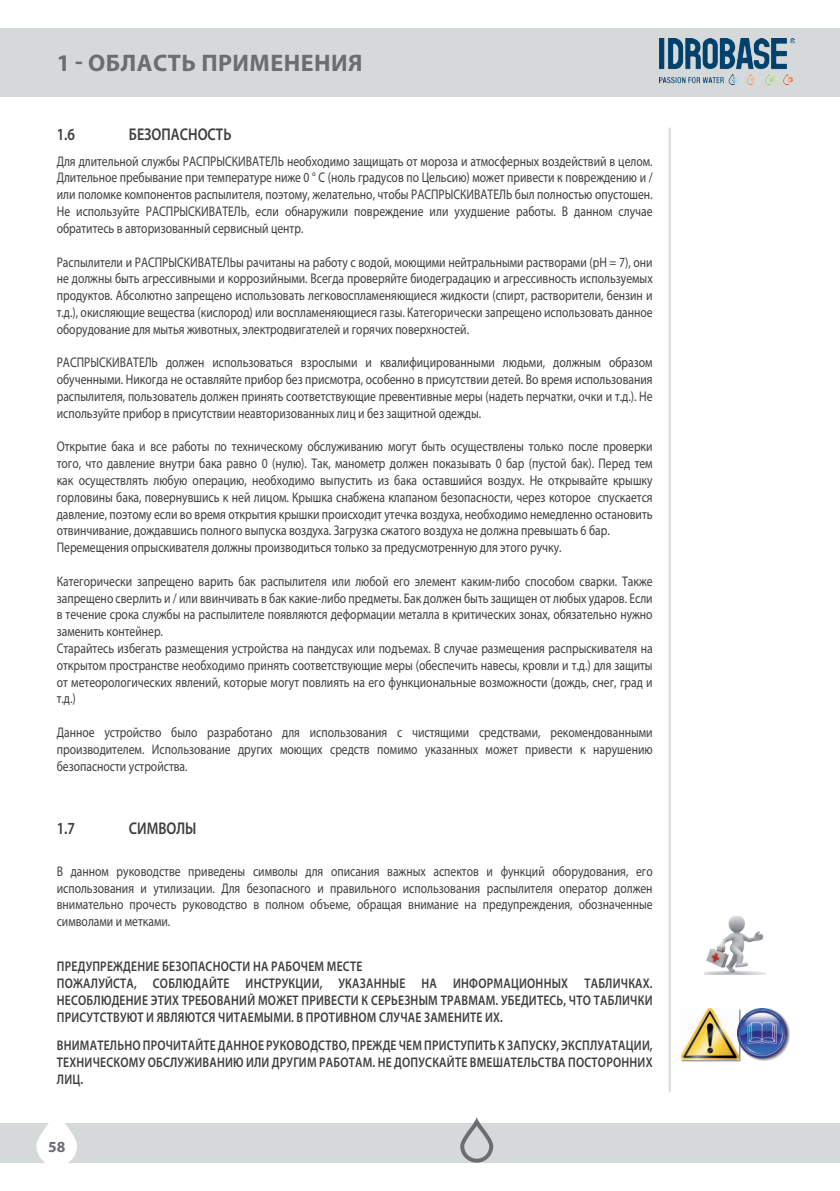
<style>
.page{position:relative;width:840px;height:1191px;background:#fff}
.page>*{position:absolute;margin:0;border:0;box-sizing:border-box;transform-origin:0 0}
.t1{font:700 24px "Myriad Pro";letter-spacing:.02em;color:#6c6d70}
.t2{font:600 17px "Myriad Pro";color:#3e3e3f;scale:.83 1}
.t3{font:700 15.4px "Myriad Pro";color:#6c6d70}
.t4{font:14px/16.8px "Myriad Pro";color:#3e3e3f;text-align:justify;scale:.83 1}
.t5{font:600 14px/16.8px "Myriad Pro";letter-spacing:.02em;color:#3e3e3f;scale:.83 1}
</style>
<div class="page">
<div style="left:0;top:1123px;width:839px;height:39px;background:#d6d9da"></div>
<div style="left:0;top:28px;width:839px;height:68px;background:#d6d9da"></div>
<svg style="left:36px;top:1123px;width:41px;height:40px"></svg>
<svg style="left:460px;top:1117px;width:33px;height:45px"></svg>
<hr style="left:668px;top:128px;width:2px;height:963px;background:#d6d9da">
<img style="left:704px;top:916px;width:61px;height:58px">
<div style="left:680px;top:1008px;width:60px;height:54px;background:#231f20;opacity:.5"></div>
<img style="left:680px;top:1008px;width:57px;height:51px">
<div style="left:737px;top:1008px;width:53px;height:53px;background:#231f20;opacity:.5"></div>
<img style="left:659px;top:38px;width:135px;height:46px">
<h1 class="t1" style="left:57px;top:48px;width:307px">1 - ОБЛАСТЬ ПРИМЕНЕНИЯ</h1>
<p class="t2" style="left:57px;top:124px;width:24px">1.6</p>
<p class="t2" style="left:129px;top:124px;width:125px">БЕЗОПАСНОСТЬ</p>
<p class="t4" style="left:57px;top:152px;width:719px">Для длительной службы РАСПРЫСКИВАТЕЛЬ необходимо защищать от мороза и атмосферных воздействий в целом.<br>Длительное пребывание при температуре ниже 0 ° C (ноль градусов по Цельсию) может привести к повреждению и / или поломке компонентов распылителя, поэтому, желательно, чтобы РАСПРЫСКИВАТЕЛЬ был полностью опустошен.<br>Не используйте РАСПРЫСКИВАТЕЛЬ, если обнаружили повреждение или ухудшение работы. В данном случае обратитесь в авторизованный сервисный центр.</p>
<p class="t4" style="left:57px;top:253px;width:719px">Распылители и РАСПРЫСКИВАТЕЛЬы рачитаны на работу с водой, моющими нейтральными растворами (рН = 7), они не должны быть агрессивными и коррозийными. Всегда проверяйте биодеградацию и агрессивность используемых продуктов. Абсолютно запрещено использовать легковоспламеняющиеся жидкости (спирт, растворители, бензин и т.д.), окисляющие вещества (кислород) или воспламеняющиеся газы. Категорически запрещено использовать данное оборудование для мытья животных, электродвигателей и горячих поверхностей.</p>
<p class="t4" style="left:57px;top:354px;width:719px">РАСПРЫСКИВАТЕЛЬ должен использоваться взрослыми и квалифицированными людьми, должным образом обученными. Никогда не оставляйте прибор без присмотра, особенно в присутствии детей. Во время использования распылителя, пользователь должен принять соответствующие превентивные меры (надеть перчатки, очки и т.д.). Не используйте прибор в присутствии неавторизованных лиц и без защитной одежды.</p>
<p class="t4" style="left:57px;top:438px;width:719px;text-align:left">Открытие бака и все работы по техническому обслуживанию могут быть осуществлены только после проверки того, что давление внутри бака равно 0 (нулю). Так, манометр должен показывать 0 бар (пустой бак). Перед тем как осуществлять любую операцию, необходимо выпустить из бака оставшийся воздух. Не открывайте крышку горловины бака, повернувшись к ней лицом. Крышка снабжена клапаном безопасности, через которое спускается давление, поэтому если во время открытия крышки происходит утечка воздуха, необходимо немедленно остановить отвинчивание, дождавшись полного выпуска воздуха. Загрузка сжатого воздуха не должна превышать 6 бар.<br>Перемещения опрыскивателя должны производиться только за предусмотренную для этого ручку.</p>
<p class="t4" style="left:57px;top:572px;width:719px;text-align:left">Категорически запрещено варить бак распылителя или любой его элемент каким-либо способом сварки. Также запрещено сверлить и / или ввинчивать в бак какие-либо предметы. Бак должен быть защищен от любых ударов. Если в течение срока службы на распылителе появляются деформации металла в критических зонах, обязательно нужно заменить контейнер.<br>Старайтесь избегать размещения устройства на пандусах или подъемах. В случае размещения распрыскивателя на открытом пространстве необходимо принять соответствующие меры (обеспечить навесы, кровли и т.д.) для защиты от метеорологических явлений, которые могут повлиять на его функциональные возможности (дождь, снег, град и т.д.)</p>
<p class="t4" style="left:57px;top:723px;width:719px">Данное устройство было разработано для использования с чистящими средствами, рекомендованными производителем. Использование других моющих средств помимо указанных может привести к нарушению безопасности устройства.</p>
<p class="t2" style="left:57px;top:817px;width:24px">1.7</p>
<p class="t2" style="left:129px;top:817px;width:83px">СИМВОЛЫ</p>
<p class="t4" style="left:57px;top:862px;width:719px">В данном руководстве приведены символы для описания важных аспектов и функций оборудования, его использования и утилизации. Для безопасного и правильного использования распылителя оператор должен внимательно прочесть руководство в полном объеме, обращая внимание на предупреждения, обозначенные символами и метками.</p>
<p class="t5" style="left:57px;top:958px;width:369px">ПРЕДУПРЕЖДЕНИЕ БЕЗОПАСНОСТИ НА РАБОЧЕМ МЕСТЕ<br>Пожалуйста</p>
<p class="t5" style="left:134px;top:974px;width:33px">, соблюдайте</p>
<p class="t5" style="left:245px;top:974px;width:10px">инструкции</p>
<p class="t5" style="left:319px;top:974px;width:33px">, указанные</p>
<p class="t5" style="left:421px;top:974px;width:10px">на</p>
<p class="t5" style="left:453px;top:974px;width:11px">информационных</p>
<p class="t5" style="left:584px;top:974px;width:10px">табличках</p>
<p class="t5" style="left:649px;top:974px;width:5px">.</p>
<p class="t5" style="left:57px;top:991px;width:20px">Несоблюдение</p>
<p class="t5" style="left:151px;top:991px;width:10px">этих</p>
<p class="t5" style="left:182px;top:991px;width:10px">требований</p>
<p class="t5" style="left:258px;top:991px;width:11px">может</p>
<p class="t5" style="left:301px;top:991px;width:10px">привести</p>
<p class="t5" style="left:361px;top:991px;width:22px">к серьезным</p>
<p class="t5" style="left:440px;top:991px;width:11px">травмам</p>
<p class="t5" style="left:495px;top:991px;width:24px">. Убедитесь</p>
<p class="t5" style="left:563px;top:991px;width:16px">,что</p>
<p class="t5" style="left:593px;top:991px;width:10px">таблички</p>
<p class="t5" style="left:57px;top:1008px;width:10px">присутствуют</p>
<p class="t5" style="left:146px;top:1008px;width:23px">и являются</p>
<p class="t5" style="left:218px;top:1008px;width:11px">читаемыми</p>
<p class="t5" style="left:291px;top:1008px;width:28px">. В противном</p>
<p class="t5" style="left:379px;top:1008px;width:10px">случае</p>
<p class="t5" style="left:424px;top:1008px;width:10px">замените</p>
<p class="t5" style="left:485px;top:1008px;width:23px">их .</p>
<p class="t5" style="left:57px;top:1036px;width:19px">Внимательно</p>
<p class="t5" style="left:143px;top:1036px;width:10px">прочитайте</p>
<p class="t5" style="left:218px;top:1036px;width:11px">данное</p>
<p class="t5" style="left:266px;top:1036px;width:10px">руководство</p>
<p class="t5" style="left:347px;top:1036px;width:16px">,прежде</p>
<p class="t5" style="left:398px;top:1036px;width:10px">чем</p>
<p class="t5" style="left:424px;top:1036px;width:10px">приступить</p>
<p class="t5" style="left:498px;top:1036px;width:21px">к запуску</p>
<p class="t5" style="left:556px;top:1036px;width:16px">,эксплуатации</p>
<p class="t5" style="left:649px;top:1036px;width:5px">,</p>
<p class="t5" style="left:57px;top:1053px;width:10px">техническому</p>
<p class="t5" style="left:148px;top:1053px;width:11px">обслуживанию</p>
<p class="t5" style="left:246px;top:1053px;width:10px">или</p>
<p class="t5" style="left:272px;top:1053px;width:10px">другим</p>
<p class="t5" style="left:319px;top:1053px;width:10px">работам</p>
<p class="t5" style="left:372px;top:1053px;width:36px">. Не допускайте</p>
<p class="t5" style="left:469px;top:1053px;width:10px">вмешательства</p>
<p class="t5" style="left:568px;top:1053px;width:11px">посторонних</p>
<p class="t5" style="left:57px;top:1070px;width:33px">лиц .</p>
<p class="t3" style="left:48px;top:1136px;width:19px">58</p>
</div>
